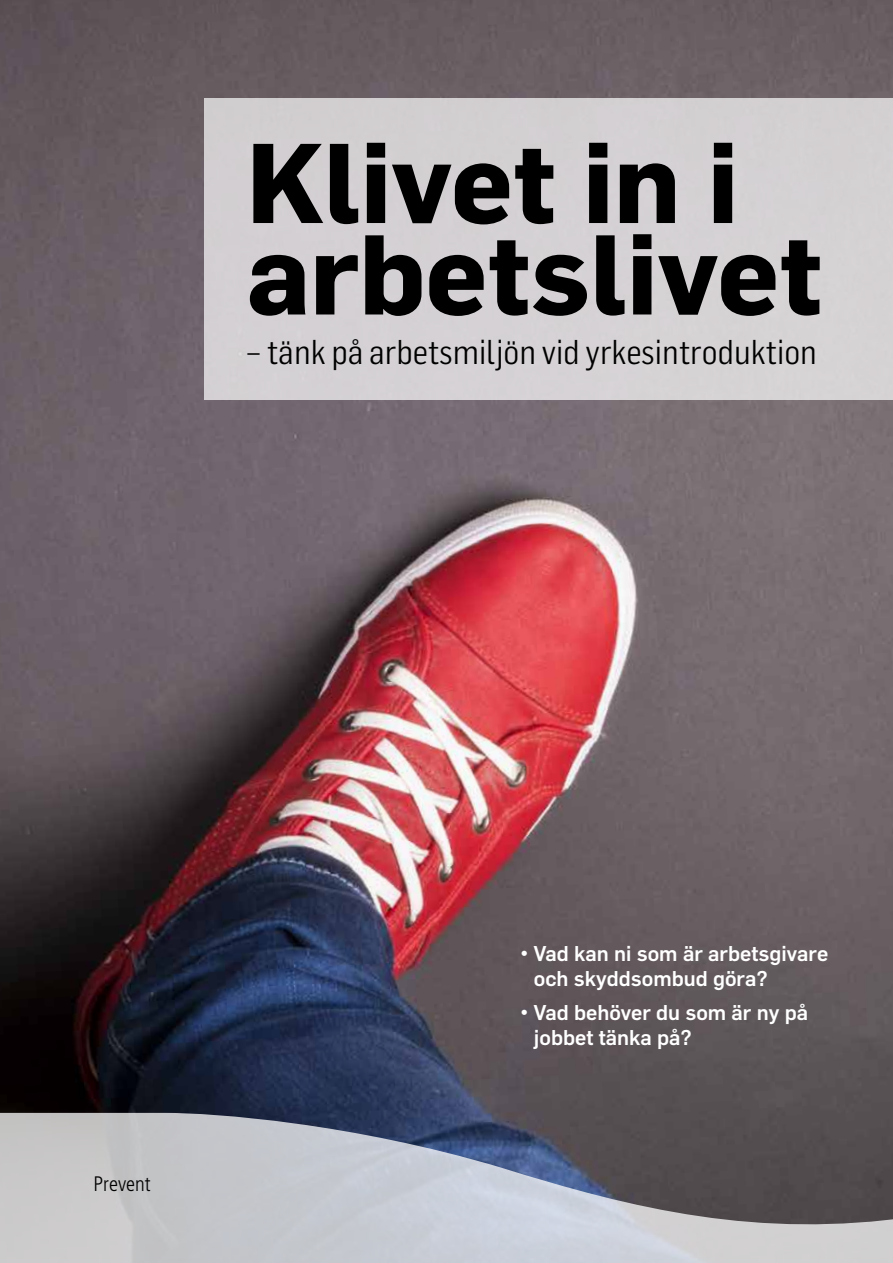
<style>
.page{position:relative;width:893px;height:1263px;background:#fff}
.page>*{position:absolute;margin:0;border:0;box-sizing:border-box;transform-origin:0 0}
.t1{font:700 111px/91.5px "Flama";color:#000}
.t2{font:33.75px "Flama Semicond";color:#000}
.t3{font:500 21px/25.2px "Flama";color:#fff}
.t4{font:300 condensed 21px "Frutiger";color:#000}
</style>
<div class="page">
<img style="left:0;top:0;width:893px;height:1113px">
<div style="left:204px;top:99px;width:689px;height:301px;background:#d4d1d3"></div>
<svg style="left:0;top:1113px;width:893px;height:150px;background:#9fa0a7"></svg>
<h1 class="t1" style="left:247px;top:134px;width:577px">Klivet in i arbetslivet</h1>
<h2 class="t2" style="left:247px;top:333px;width:572px">– tänk på arbetsmiljön vid yrkesintroduktion</h2>
<p class="t4" style="left:94px;top:1171px;width:59px">Prevent</p>
<p class="t3" style="left:534px;top:940px;width:296px;text-indent:-14px">• Vad kan ni som är arbetsgivare och skyddsombud göra?</p>
<p class="t3" style="left:534px;top:999px;width:276px;text-indent:-14px">• Vad behöver du som är ny på jobbet tänka på?</p>
</div>
